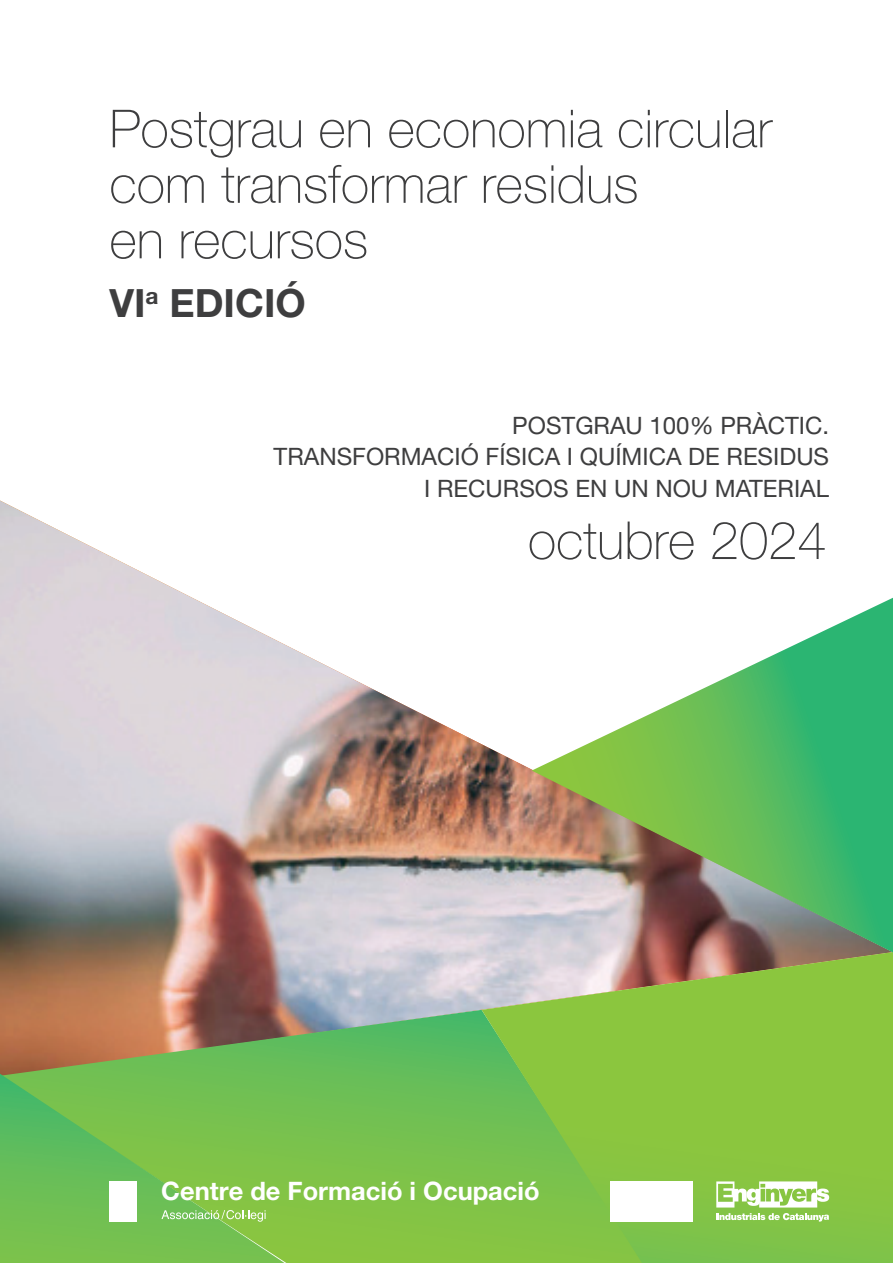
<style>
.page{position:relative;width:893px;height:1263px;background:#fff}
.page>*{position:absolute;margin:0;border:0;box-sizing:border-box;transform-origin:0 0}
.t1{font:100 52.5px/55.5px "Helvetica Neue LT Std";color:#3e3e3f}
.t2{font:700 39px "Helvetica Neue LT Std";color:#3e3e3f}
.t3{font:700 25.5px "Helvetica Neue LT Std";color:#fff}
.t4{font:24px/31.5px "Helvetica Neue LT Std";color:#3e3e3f;text-align:right}
</style>
<div class="page">
<img style="left:0;top:500px;width:532px;height:510px">
<svg style="left:0;top:1010px;width:482px;height:253px;background:#80af54"></svg>
<svg style="left:482px;top:952px;width:411px;height:311px;background:#8bc14c"></svg>
<svg style="left:0;top:1074px;width:285px;height:189px;background:#72c051"></svg>
<svg style="left:532px;top:598px;width:361px;height:354px"></svg>
<svg style="left:161px;top:1210px;width:105px;height:12px"></svg>
<div style="left:109px;top:1181px;width:28px;height:41px;background:#fff"></div>
<div style="left:610px;top:1181px;width:82px;height:41px;background:#fff"></div>
<svg style="left:716px;top:1181px;width:113px;height:26px"></svg>
<svg style="left:717px;top:1213px;width:112px;height:8px"></svg>
<h1 class="t1" style="left:109px;top:101px;width:664px">Postgrau en economia circular com transformar residus<br>en recursos</h1>
<h2 class="t2" style="left:109px;top:279px;width:198px">VI<sup>a</sup> EDICIÓ</h2>
<p class="t4" style="left:274px;top:409px;width:557px">POSTGRAU 100% PRÀCTIC.<br>TRANSFORMACIÓ FÍSICA I QUÍMICA DE RESIDUS<br>I RECURSOS EN UN NOU MATERIAL</p>
<h1 class="t1" style="left:528px;top:512px;width:300px">octubre 2024</h1>
<p class="t3" style="left:161px;top:1175px;width:380px">Centre de Formació i Ocupació</p>
</div>
